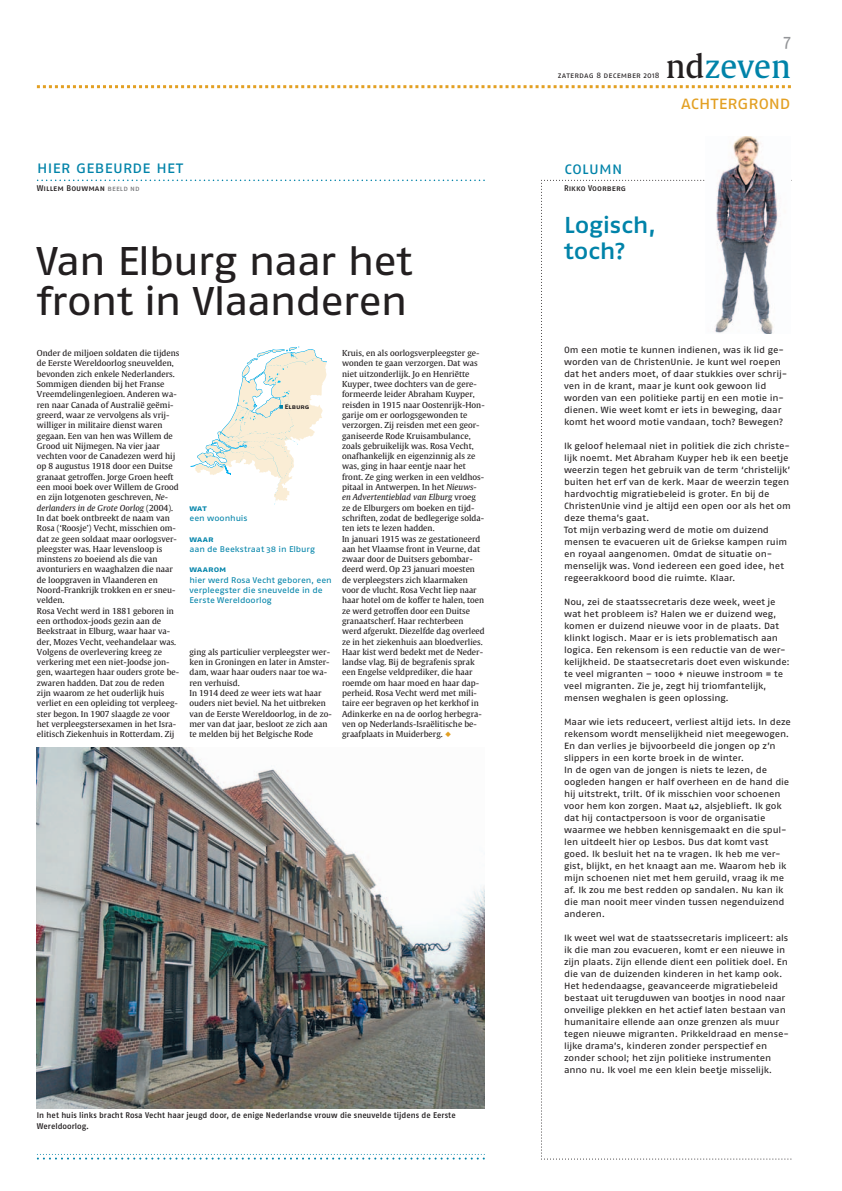
<style>
.page{position:relative;width:842px;height:1191px;background:#fff}
.page>*{position:absolute;margin:0;border:0;box-sizing:border-box;transform-origin:0 0}
.t1{font:40px/40px "Fago Pro Extd";letter-spacing:-.045em;color:#231f20}
.t2{font:32px "Gulliver";color:#0083a9}
.t3{font:23px/26px "Fago Pro Extd Medi";letter-spacing:-.005em;color:#0083a9}
.t4{font:18.5px "Fago Pro";letter-spacing:-.03em;color:#e3a023}
.t5{font:18px "Fago Pro";color:#939598}
.t6{font:17px "Fago Pro";letter-spacing:-.025em;color:#0083a9}
.t7{font:9px/12px "Fago Pro Extd";letter-spacing:-.015em;color:#231f20}
.t8{font:8.2px/10.3px "Gulliver";color:#231f20}
.t9{font:500 8.2px/10.3px "Fago Pro";letter-spacing:.005em;color:#231f20}
.t10{font:8.2px/10.3px "Fago Pro Extd";letter-spacing:-.01em;color:#0083a9}
.t11{font:700 8.2px "Fago Pro Extd";letter-spacing:.01em;color:#0083a9}
.t12{font:8.1px "Fago Pro";letter-spacing:.01em;color:#231f20}
.t13{font:700 6.4px "Fago Pro Extd";color:#231f20}
.s1{font-weight:400;font-size:7.6px;color:#6c6d70}
.s2{font-style:italic}
.s3{font-family:"Fago Pro";font-weight:500;color:#e3a023}
.s4{color:#231f20}
</style>
<div class="page">
<svg style="left:37px;top:85px;width:754px;height:3px"></svg>
<svg style="left:37px;top:1154px;width:448px;height:6px"></svg>
<svg style="left:37px;top:180px;width:448px;height:1px"></svg>
<svg style="left:190px;top:346px;width:137px;height:159px"></svg>
<img style="left:37px;top:748px;width:448px;height:360px">
<img style="left:714px;top:136px;width:66px;height:198px">
<h3 class="t6" style="left:37px;top:161px;width:148px">hier gebeurde het</h3>
<p class="t9" style="left:37px;top:184px;width:104px">Willem Bouwman <span class="s1">beeld nd</span></p>
<h1 class="t1" style="left:37px;top:244px;width:377px">Van Elburg naar het front in Vlaanderen</h1>
<p class="t8" style="left:37px;top:348px;width:144px">Onder de miljoen soldaten die tijdens de Eerste Wereldoorlog sneuvelden, bevonden zich enkele Nederlanders.<br>Sommigen dienden bij het Franse Vreemdelingenlegioen. Anderen wa&shy;ren naar Canada of Australië geëmi&shy;greerd, waar ze vervolgens als vrij&shy;williger in militaire dienst waren gegaan. Een van hen was Willem de Grood uit Nijmegen. Na vier jaar vechten voor de Canadezen werd hij op 8 augustus 1918 door een Duitse granaat getroffen. Jorge Groen heeft een mooi boek over Willem de Grood en zijn lotgenoten geschreven, <span class="s2">Ne&shy;derlanders in de Grote Oorlog</span> (2004).<br>In dat boek ontbreekt de naam van Rosa (‘Roosje’) Vecht, misschien om&shy;dat ze geen soldaat maar oorlogsver&shy;pleegster was. Haar levensloop is minstens zo boeiend als die van avonturiers en waaghalzen die naar de loopgraven in Vlaanderen en Noord-Frankrijk trokken en er sneu&shy;velden.<br>Rosa Vecht werd in 1881 geboren in een orthodox-joods gezin aan de Beekstraat in Elburg, waar haar va&shy;der, Mozes Vecht, veehandelaar was.<br>Volgens de overlevering kreeg ze verkering met een niet-Joodse jon&shy;gen, waartegen haar ouders grote be&shy;zwaren hadden. Dat zou de reden zijn waarom ze het ouderlijk huis verliet en een opleiding tot verpleeg&shy;ster begon. In 1907 slaagde ze voor het verpleegstersexamen in het Isra&shy;elitisch Ziekenhuis in Rotterdam. Zij</p>
<p class="t8" style="left:342px;top:348px;width:144px">Kruis, en als oorlogsverpleegster ge&shy;wonden te gaan verzorgen. Dat was niet uitzonderlijk. Jo en Henriëtte Kuyper, twee dochters van de gere&shy;formeerde leider Abraham Kuyper, reisden in 1915 naar Oostenrijk-Hon&shy;garije om er oorlogsgewonden te verzorgen. Zij reisden met een geor&shy;ganiseerde Rode Kruisambulance, zoals gebruikelijk was. Rosa Vecht, onafhankelijk en eigenzinnig als ze was, ging in haar eentje naar het front. Ze ging werken in een veldhos&shy;pitaal in Antwerpen. In het <span class="s2">Nieuws&shy;en Advertentieblad van Elburg</span> vroeg ze de Elburgers om boeken en tijd&shy;schriften, zodat de bedlegerige solda&shy;ten iets te lezen hadden.<br>In januari 1915 was ze gestationeerd aan het Vlaamse front in Veurne, dat zwaar door de Duitsers gebombar&shy;deerd werd. Op 23 januari moesten de verpleegsters zich klaarmaken voor de vlucht. Rosa Vecht liep naar haar hotel om de koffer te halen, toen ze werd getroffen door een Duitse granaatscherf. Haar rechterbeen werd afgerukt. Diezelfde dag overleed ze in het ziekenhuis aan bloedverlies.<br>Haar kist werd bedekt met de Neder&shy;landse vlag. Bij de begrafenis sprak een Engelse veldprediker, die haar roemde om haar moed en haar dap&shy;perheid. Rosa Vecht werd met mili&shy;taire eer begraven op het kerkhof in Adinkerke en na de oorlog herbegra&shy;ven op Nederlands-Israëlitische be&shy;graafplaats in Muiderberg. <span class="s3">◆</span></p>
<p class="t13" style="left:285px;top:404px;width:26px">Elburg</p>
<p class="t11" style="left:190px;top:505px;width:18px">wat</p>
<p class="t10" style="left:190px;top:514px;width:60px">een woonhuis</p>
<p class="t11" style="left:190px;top:536px;width:26px">waar</p>
<p class="t10" style="left:190px;top:545px;width:127px">aan de Beekstraat 38 in Elburg</p>
<p class="t11" style="left:190px;top:567px;width:39px">waarom</p>
<p class="t10" style="left:190px;top:575px;width:144px">hier werd Rosa Vecht geboren, een verpleegster die sneuvelde in de<br>Eerste Wereldoorlog</p>
<p class="t8" style="left:190px;top:647px;width:144px">ging als particulier verpleegster wer&shy;ken in Groningen en later in Amster&shy;dam, waar haar ouders naar toe wa&shy;ren verhuisd.<br>In 1914 deed ze weer iets wat haar ouders niet beviel. Na het uitbreken van de Eerste Wereldoorlog, in de zo&shy;mer van dat jaar, besloot ze zich aan te melden bij het Belgische Rode</p>
<p class="t9" style="left:37px;top:1111px;width:420px">In het huis links bracht Rosa Vecht haar jeugd door, de enige Nederlandse vrouw die sneuvelde tijdens de Eerste<br>Wereldoorlog.</p>
<p class="t12" style="left:558px;top:72px;width:103px">zaterdag 8 december 2018</p>
<h3 class="t5" style="left:784px;top:34px;width:9px">7</h3>
<h2 class="t2" style="left:666px;top:46px;width:127px"><span class="s4">nd</span>zeven</h2>
<h3 class="t4" style="left:681px;top:96px;width:111px">achtergrond</h3>
<h3 class="t6" style="left:564px;top:162px;width:60px">column</h3>
<p class="t9" style="left:564px;top:184px;width:63px">Rikko Voorberg</p>
<h3 class="t3" style="left:564px;top:214px;width:94px">Logisch, toch?</h3>
<p class="t7" style="left:564px;top:345px;width:225px">Om een motie te kunnen indienen, was ik lid ge&shy;worden van de ChristenUnie. Je kunt wel roepen dat het anders moet, of daar stukkies over schrij&shy;ven in de krant, maar je kunt ook gewoon lid worden van een politieke partij en een motie in&shy;dienen. Wie weet komt er iets in beweging, daar komt het woord motie vandaan, toch? Bewegen?</p>
<p class="t7" style="left:564px;top:441px;width:228px">Ik geloof helemaal niet in politiek die zich christe&shy;lijk noemt. Met Abraham Kuyper heb ik een beetje weerzin tegen het gebruik van de term ‘christelijk’ buiten het erf van de kerk. Maar de weerzin tegen hardvochtig migratiebeleid is groter. En bij de ChristenUnie vind je altijd een open oor als het om deze thema’s gaat.<br>Tot mijn verbazing werd de motie om duizend mensen te evacueren uit de Griekse kampen ruim en royaal aangenomen. Omdat de situatie on&shy;menselijk was. Vond iedereen een goed idee, het regeerakkoord bood die ruimte. Klaar.</p>
<p class="t7" style="left:564px;top:597px;width:227px">Nou, zei de staatssecretaris deze week, weet je wat het probleem is? Halen we er duizend weg, komen er duizend nieuwe voor in de plaats. Dat klinkt logisch. Maar er is iets problematisch aan logica. Een rekensom is een reductie van de wer&shy;kelijkheid. De staatsecretaris doet even wiskunde: te veel migranten – 1000 + nieuwe instroom = te veel migranten. Zie je, zegt hij triomfantelijk, mensen weghalen is geen oplossing.</p>
<p class="t7" style="left:564px;top:717px;width:228px">Maar wie iets reduceert, verliest altijd iets. In deze rekensom wordt menselijkheid niet meegewogen.<br>En dan verlies je bijvoorbeeld die jongen op z’n slippers in een korte broek in de winter.<br>In de ogen van de jongen is niets te lezen, de oogleden hangen er half overheen en de hand die hij uitstrekt, trilt. Of ik misschien voor schoenen voor hem kon zorgen. Maat 42, alsjeblieft. Ik gok dat hij contactpersoon is voor de organisatie waarmee we hebben kennisgemaakt en die spul&shy;len uitdeelt hier op Lesbos. Dus dat komt vast goed. Ik besluit het na te vragen. Ik heb me ver&shy;gist, blijkt, en het knaagt aan me. Waarom heb ik mijn schoenen niet met hem geruild, vraag ik me af. Ik zou me best redden op sandalen. Nu kan ik die man nooit meer vinden tussen negenduizend anderen.</p>
<p class="t7" style="left:564px;top:933px;width:226px">Ik weet wel wat de staatssecretaris impliceert: als ik die man zou evacueren, komt er een nieuwe in zijn plaats. Zijn ellende dient een politiek doel. En die van de duizenden kinderen in het kamp ook.<br>Het hedendaagse, geavanceerde migratiebeleid bestaat uit terugduwen van bootjes in nood naar onveilige plekken en het actief laten bestaan van humanitaire ellende aan onze grenzen als muur tegen nieuwe migranten. Prikkeldraad en mense&shy;lijke drama’s, kinderen zonder perspectief en zonder school; het zijn politieke instrumenten anno nu. Ik voel me een klein beetje misselijk.</p>
</div>
